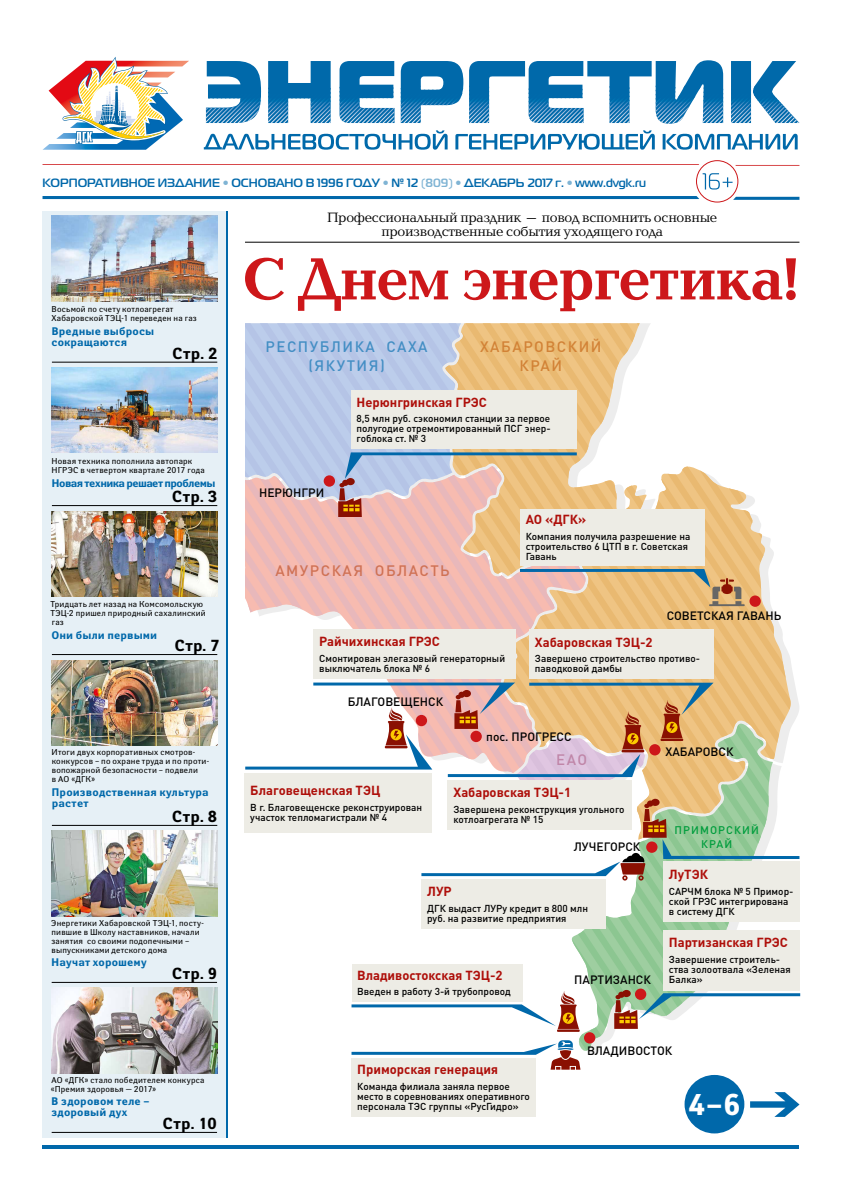
<style>
.page{position:relative;width:842px;height:1191px;background:#fff}
.page>*{position:absolute;margin:0;border:0;box-sizing:border-box;transform-origin:0 0}
.t1{font:700 61.4px "Baltica C";letter-spacing:-.02em;color:#cd171a}
.t2{font:700 30px "Yanus C";color:#fff}
.t3{font:700 16px "Yanus C";letter-spacing:.015em;color:#000}
.t4{font:500 15px/19.3px "DIN Pro";letter-spacing:.1em;color:#438ec4;text-align:center}
.t5{font:500 15px "DIN Pro";letter-spacing:.1em;color:#d07255}
.t6{font:500 15px/19.3px "DIN Pro";letter-spacing:.1em;color:#d28236;text-align:center}
.t7{font:500 15px "DIN Pro";color:#c086a8}
.t8{font:14px/14px "Baltica C";letter-spacing:-.02em;color:#000;text-align:center}
.t9{font:700 13px "DIN Pro";color:#ae0f0a}
.t10{font:500 12px "DIN Pro";color:#000}
.t11{font:700 12px "Magistral C";color:#0068aa}
.t12{font:700 11px/11px "Yanus C";letter-spacing:.01em;color:#0068aa}
.t13{font:700 11px "Yanus C";letter-spacing:-.045em;color:#0068aa}
.t14{font:500 11px/14.5px "DIN Pro";letter-spacing:.1em;color:#009d3d;text-align:center}
.t15{font:500 10px/10px "DIN Pro";color:#000}
.t16{font:8.5px/9px "Yanus C";letter-spacing:.025em;color:#000}
.s1{color:#80b4d4}
</style>
<div class="page">
<div style="left:43px;top:211px;width:184px;height:926px;background:#e6f0f6"></div>
<hr style="left:52px;top:825px;width:165px;height:1px;background:#000">
<hr style="left:52px;top:362px;width:165px;height:1px;background:#000">
<hr style="left:52px;top:982px;width:165px;height:1px;background:#000">
<hr style="left:52px;top:1132px;width:165px;height:1px;background:#000">
<hr style="left:43px;top:1145px;width:756px;height:3px;background:#0068aa">
<hr style="left:52px;top:654px;width:165px;height:1px;background:#000">
<hr style="left:52px;top:505px;width:165px;height:1px;background:#000">
<svg style="left:572px;top:880px;width:167px;height:170px"></svg>
<svg style="left:577px;top:323px;width:214px;height:359px"></svg>
<svg style="left:245px;top:466px;width:341px;height:216px;background:#f1c5ba"></svg>
<div style="left:584px;top:1032px;width:11px;height:11px;background:#cd171a;border-radius:50%"></div>
<svg style="left:635px;top:988px;width:11px;height:12px"></svg>
<div style="left:749px;top:595px;width:12px;height:12px;background:#cd171a;border-radius:50%"></div>
<svg style="left:703px;top:173px;width:29px;height:16px"></svg>
<div style="left:314px;top:629px;width:202px;height:50px;background:#edece5"></div>
<div style="left:529px;top:629px;width:184px;height:50px;background:#edece5"></div>
<div style="left:663px;top:861px;width:136px;height:61px;background:#edece5"></div>
<div style="left:663px;top:930px;width:136px;height:60px;background:#edece5"></div>
<div style="left:520px;top:509px;width:184px;height:56px;background:#edece5"></div>
<div style="left:421px;top:879px;width:185px;height:49px;background:#edece5"></div>
<div style="left:351px;top:1057px;width:185px;height:59px;background:#edece5"></div>
<div style="left:351px;top:963px;width:171px;height:38px;background:#edece5"></div>
<svg style="left:245px;top:323px;width:332px;height:194px;background:#d2cac8"></svg>
<svg style="left:614px;top:990px;width:186px;height:39px"></svg>
<svg style="left:520px;top:569px;width:225px;height:37px;background:#d5b38a"></svg>
<svg style="left:351px;top:1040px;width:229px;height:29px"></svg>
<svg style="left:351px;top:990px;width:229px;height:41px"></svg>
<svg style="left:245px;top:682px;width:554px;height:198px"></svg>
<hr style="left:245px;top:242px;width:554px;height:1px;background:#000">
<svg style="left:750px;top:1092px;width:49px;height:24px"></svg>
<div style="left:683px;top:1073px;width:62px;height:61px;background:#0068aa;border-radius:50%"></div>
<div style="left:682px;top:1072px;width:64px;height:63px;border:2px solid #fff;border-radius:50%"></div>
<img style="left:52px;top:368px;width:165px;height:85px">
<img style="left:52px;top:216px;width:165px;height:85px">
<img style="left:52px;top:511px;width:165px;height:85px">
<img style="left:52px;top:660px;width:165px;height:85px">
<img style="left:52px;top:831px;width:165px;height:85px">
<img style="left:52px;top:988px;width:165px;height:85px">
<svg style="left:204px;top:130px;width:244px;height:20px"></svg>
<svg style="left:455px;top:130px;width:200px;height:20px"></svg>
<svg style="left:663px;top:134px;width:135px;height:16px"></svg>
<svg style="left:43px;top:57px;width:146px;height:93px"></svg>
<svg style="left:206px;top:60px;width:593px;height:64px"></svg>
<hr style="left:227px;top:211px;width:1px;height:926px;background:#0068aa">
<hr style="left:43px;top:196px;width:656px;height:3px;background:#0068aa">
<svg style="left:733px;top:197px;width:66px;height:3px"></svg>
<svg style="left:43px;top:164px;width:656px;height:1px"></svg>
<svg style="left:735px;top:165px;width:64px;height:1px"></svg>
<div style="left:696px;top:160px;width:42px;height:42px;border:1px solid #cd171a;border-radius:50%"></div>
<p class="t11" style="left:43px;top:175px;width:605px">КОРПОРАТИВНОЕ ИЗДАНИЕ <span class="s1">•</span> ОСНОВАНО В 1996 ГОДУ <span class="s1">•</span> № 12 <span class="s1">(809) •</span> ДЕКАБРЬ 2017 г. <span class="s1">•</span> www.dvgk.ru</p>
<p class="t16" style="left:52px;top:305px;width:147px">Восьмой по счету котлоагрегат<br>Хабаровской ТЭЦ-1 переведен на газ</p>
<p class="t12" style="left:51px;top:326px;width:104px">Вредные выбросы сокращаются</p>
<h3 class="t3" style="left:172px;top:344px;width:47px">Стр. 2</h3>
<p class="t16" style="left:52px;top:456px;width:155px">Новая техника пополнила автопарк<br>НГРЭС в четвертом квартале 2017 года</p>
<p class="t13" style="left:52px;top:476px;width:165px">Новая техника решает проблемы</p>
<h3 class="t3" style="left:172px;top:487px;width:47px">Стр. 3</h3>
<p class="t16" style="left:51px;top:599px;width:157px">Тридцать лет назад на Комсомольскую<br>ТЭЦ-2 пришел природный сахалинский газ</p>
<p class="t12" style="left:51px;top:629px;width:107px">Они были первыми</p>
<h3 class="t3" style="left:174px;top:636px;width:47px">Стр. 7</h3>
<p class="t16" style="left:52px;top:747px;width:159px">Итоги двух корпоративных смотров&shy;конкурсов – по охране труда и по проти&shy;вопожарной безопасности – подвели<br>в АО «ДГК»</p>
<p class="t12" style="left:52px;top:786px;width:159px">Производственная культура растет</p>
<h3 class="t3" style="left:172px;top:807px;width:47px">Стр. 8</h3>
<p class="t16" style="left:51px;top:918px;width:154px">Энергетики Хабаровской ТЭЦ-1, посту&shy;пившие в Школу наставников, начали занятия со своими подопечными – выпускниками детского дома</p>
<p class="t12" style="left:51px;top:957px;width:97px">Научат хорошему</p>
<h3 class="t3" style="left:172px;top:964px;width:47px">Стр. 9</h3>
<p class="t16" style="left:51px;top:1075px;width:155px">АО «ДГК» стало победителем конкурса «Премия здоровья — 2017»</p>
<p class="t12" style="left:51px;top:1096px;width:100px">В здоровом теле – здоровый дух</p>
<h3 class="t3" style="left:163px;top:1114px;width:56px">Стр. 10</h3>
<h3 class="t8" style="left:327px;top:211px;width:392px">Профессиональный праздник – повод вспомнить основные производственные события уходящего года</h3>
<h1 class="t1" style="left:244px;top:246px;width:556px">С Днем энергетика!</h1>
<h3 class="t4" style="left:266px;top:336px;width:164px">РЕСПУБЛИКА САХА (ЯКУТИЯ)</h3>
<h3 class="t6" style="left:480px;top:336px;width:123px">ХАБАРОВСКИЙ<br>КРАЙ</h3>
<p class="t10" style="left:259px;top:484px;width:67px">НЕРЮНГРИ</p>
<h3 class="t9" style="left:356px;top:393px;width:132px">Нерюнгринская ГРЭС</h3>
<p class="t15" style="left:356px;top:413px;width:196px;text-align:justify">8,5 млн руб. сэкономил станции за первое полугодие отремонтированный ПСГ энер&shy;гоблока ст. № 3</p>
<h3 class="t9" style="left:526px;top:511px;width:62px">АО «ДГК»</h3>
<p class="t15" style="left:526px;top:531px;width:166px">Компания получила разрешение на строительство 6 ЦТП в г. Советская<br>Гавань</p>
<h3 class="t5" style="left:275px;top:560px;width:176px">АМУРСКАЯ ОБЛАСТЬ</h3>
<h3 class="t9" style="left:319px;top:633px;width:122px">Райчихинская ГРЭС</h3>
<p class="t15" style="left:319px;top:653px;width:187px">Смонтирован элегазовый генераторный выключатель блока № 6</p>
<p class="t10" style="left:348px;top:693px;width:97px">БЛАГОВЕЩЕНСК</p>
<p class="t10" style="left:667px;top:607px;width:116px">СОВЕТСКАЯ ГАВАНЬ</p>
<h3 class="t9" style="left:535px;top:633px;width:119px">Хабаровская ТЭЦ-2</h3>
<p class="t15" style="left:535px;top:653px;width:167px">Завершено строительство противо&shy;паводковой дамбы</p>
<p class="t10" style="left:486px;top:728px;width:87px">пос. ПРОГРЕСС</p>
<h3 class="t9" style="left:250px;top:781px;width:132px">Благовещенская ТЭЦ</h3>
<p class="t15" style="left:250px;top:802px;width:173px">В г. Благовещенске реконструирован участок тепломагистрали № 4</p>
<h3 class="t7" style="left:556px;top:749px;width:32px">ЕАО</h3>
<h3 class="t9" style="left:453px;top:783px;width:119px">Хабаровская ТЭЦ-1</h3>
<p class="t15" style="left:453px;top:803px;width:173px">Завершена реконструкция угольного котлоагрегата № 15</p>
<p class="t10" style="left:574px;top:838px;width:68px">ЛУЧЕГОРСК</p>
<h3 class="t9" style="left:427px;top:882px;width:26px">ЛУР</h3>
<p class="t15" style="left:427px;top:902px;width:163px">ДГК выдаст ЛУРу кредит в 800 млн руб. на развитие предприятия</p>
<h3 class="t9" style="left:357px;top:966px;width:147px">Владивостокская ТЭЦ-2</h3>
<p class="t15" style="left:357px;top:986px;width:155px">Введен в работу 3-й трубопровод</p>
<p class="t10" style="left:574px;top:972px;width:78px">ПАРТИЗАНСК</p>
<p class="t10" style="left:665px;top:743px;width:70px">ХАБАРОВСК</p>
<p class="t14" style="left:674px;top:822px;width:86px">ПРИМОРСКИЙ<br>КРАЙ</p>
<h3 class="t9" style="left:669px;top:865px;width:41px">ЛуТЭК</h3>
<p class="t15" style="left:669px;top:885px;width:126px">САРЧМ блока № 5 Примор&shy;ской ГРЭС интегрирована в систему ДГК</p>
<h3 class="t9" style="left:669px;top:933px;width:120px">Партизанская ГРЭС</h3>
<p class="t15" style="left:669px;top:954px;width:123px">Завершение строитель&shy;ства золоотвала «Зеленая<br>Балка»</p>
<h3 class="t9" style="left:357px;top:1060px;width:142px">Приморская генерация</h3>
<p class="t15" style="left:357px;top:1080px;width:174px">Команда филиала заняла первое место в соревнованиях оперативного персонала ТЭС группы «РусГидро»</p>
<p class="t10" style="left:587px;top:1042px;width:87px">ВЛАДИВОСТОК</p>
<h2 class="t2" style="left:687px;top:1087px;width:55px">4–6</h2>
</div>
